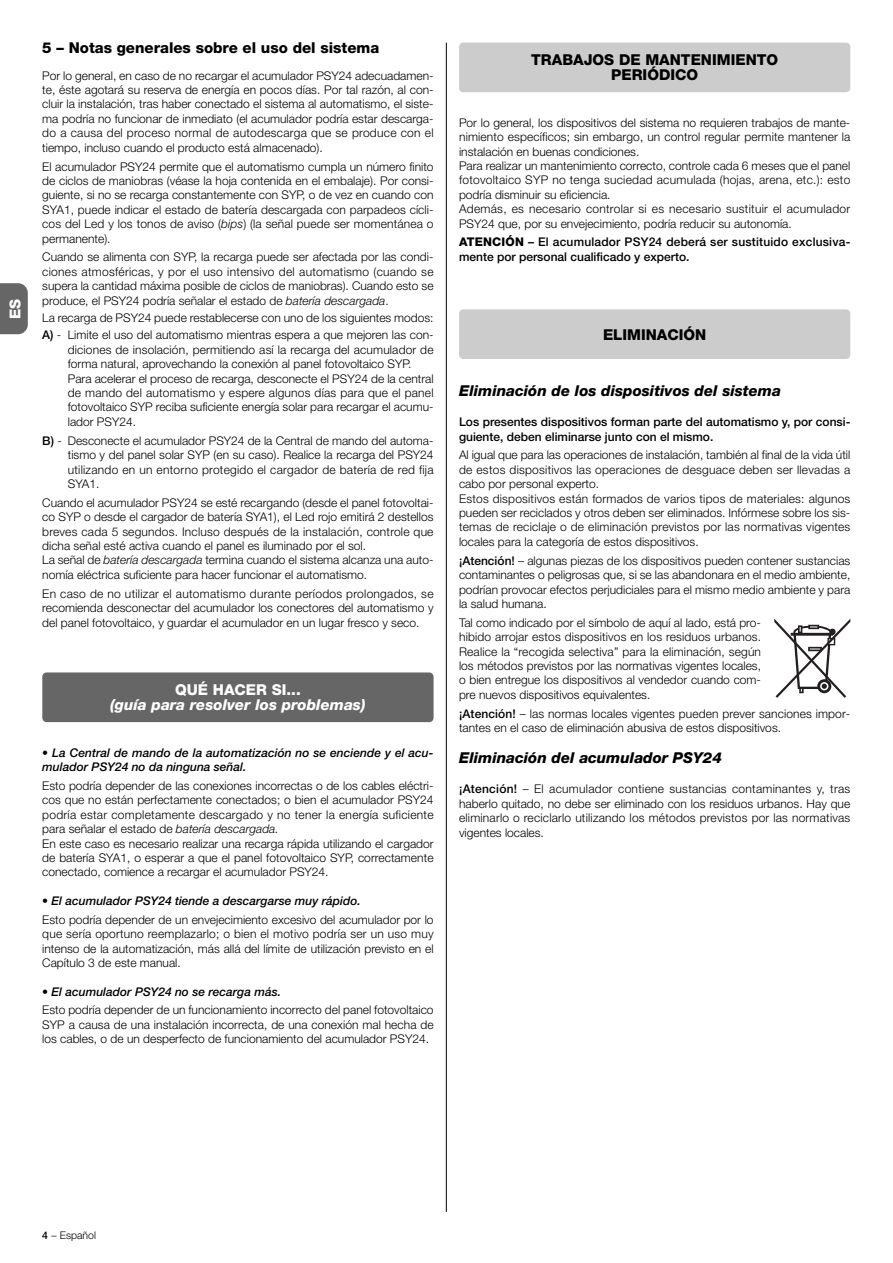
<style>
.page{position:relative;width:893px;height:1263px;background:#fff}
.page>*{position:absolute;margin:0;border:0;box-sizing:border-box;transform-origin:0 0}
.t1{font:800 15px/15px "Helvetica Neue";color:#000;text-align:center}
.t2{font:italic 800 15px "Helvetica Neue";color:#000}
.t3{font:italic 800 15px "Helvetica Neue";color:#fff}
.t4{font:800 15px "Helvetica Neue";color:#fff}
.t5{font:300 12px/14.4px "Helvetica Neue";color:#000;text-align:justify}
.t6{font:500 12px/14.4px "Helvetica Neue";color:#000}
.t7{font:italic 500 12px/14.4px "Helvetica Neue";color:#000}
.t8{font:300 10.5px "Helvetica Neue";color:#000}
.s1{font-style:italic}
.s2{font-weight:500}
.s3{font-weight:800}
</style>
<div class="page">
<svg style="left:774px;top:619px;width:76px;height:79px"></svg>
<div style="left:42px;top:672px;width:391px;height:50px;background:#666;border-radius:4px"></div>
<div style="left:459px;top:43px;width:391px;height:49px;background:#ccc;border-radius:4px"></div>
<div style="left:459px;top:309px;width:391px;height:50px;background:#ccc;border-radius:4px"></div>
<hr style="left:446px;top:43px;width:1px;height:1169px;background:#000">
<svg style="left:0;top:283px;width:28px;height:51px"></svg>
<p class="t4" style="left:10px;top:319px;width:22px;rotate:-90deg">ES</p>
<p class="t1" style="left:42px;top:42px;width:338px">5 – Notas generales sobre el uso del sistema</p>
<p class="t5" style="left:42px;top:69px;width:393px">Por lo general, en caso de no recargar el acumulador PSY24 adecuadamen&shy;te, éste agotará su reserva de energía en pocos días. Por tal razón, al con&shy;cluir la instalación, tras haber conectado el sistema al automatismo, el siste&shy;ma podría no funcionar de inmediato (el acumulador podría estar descarga&shy;do a causa del proceso normal de autodescarga que se produce con el tiempo, incluso cuando el producto está almacenado).</p>
<p class="t5" style="left:42px;top:160px;width:393px">El acumulador PSY24 permite que el automatismo cumpla un número finito de ciclos de maniobras (véase la hoja contenida en el embalaje). Por consi&shy;guiente, si no se recarga constantemente con SYP, o de vez en cuando con SYA1, puede indicar el estado de batería descargada con parpadeos cícli&shy;cos del Led y los tonos de aviso (<span class="s1">bips</span>) (la señal puede ser momentánea o permanente).</p>
<p class="t5" style="left:42px;top:251px;width:393px">Cuando se alimenta con SYP, la recarga puede ser afectada por las condi&shy;ciones atmosféricas, y por el uso intensivo del automatismo (cuando se supera la cantidad máxima posible de ciclos de maniobras). Cuando esto se produce, el PSY24 podría señalar el estado de <span class="s1">batería descargada</span>.</p>
<p class="t5" style="left:42px;top:310px;width:393px;line-height:17.4px">La recarga de PSY24 puede restablecerse con uno de los siguientes modos:<br><span class="s2">A)</span> - Limite el uso del automatismo mientras espera a que mejoren las con-</p>
<p class="t5" style="left:68px;top:344px;width:367px;text-align:left">diciones de insolación, permitiendo así la recarga del acumulador de forma natural, aprovechando la conexión al panel fotovoltaico SYP.<br>Para acelerar el proceso de recarga, desconecte el PSY24 de la central de mando del automatismo y espere algunos días para que el panel fotovoltaico SYP reciba suficiente energía solar para recargar el acumu&shy;lador PSY24.</p>
<p class="t5" style="left:68px;top:434px;width:367px;text-indent:-26px"><span class="s2">B)</span> - Desconecte el acumulador PSY24 de la Central de mando del automa&shy;tismo y del panel solar SYP (en su caso). Realice la recarga del PSY24 utilizando en un entorno protegido el cargador de batería de red fija SYA1.</p>
<p class="t5" style="left:42px;top:497px;width:393px;text-align:left">Cuando el acumulador PSY24 se esté recargando (desde el panel fotovoltai&shy;co SYP o desde el cargador de batería SYA1), el Led rojo emitirá 2 destellos breves cada 5 segundos. Incluso después de la instalación, controle que dicha señal esté activa cuando el panel es iluminado por el sol.<br>La señal de <span class="s1">batería descargada</span> termina cuando el sistema alcanza una auto&shy;nomía eléctrica suficiente para hacer funcionar el automatismo.</p>
<p class="t5" style="left:42px;top:587px;width:393px">En caso de no utilizar el automatismo durante períodos prolongados, se recomienda desconectar del acumulador los conectores del automatismo y del panel fotovoltaico, y guardar el acumulador en un lugar fresco y seco.</p>
<p class="t4" style="left:175px;top:684px;width:127px">QUÉ HACER SI...</p>
<p class="t3" style="left:110px;top:699px;width:257px">(guía para resolver los problemas)</p>
<p class="t7" style="left:42px;top:747px;width:393px">• La Central de mando de la automatización no se enciende y el acu&shy;mulador PSY24 no da ninguna señal.</p>
<p class="t5" style="left:42px;top:780px;width:393px;text-align:left">Esto podría depender de las conexiones incorrectas o de los cables eléctri&shy;cos que no están perfectamente conectados; o bien el acumulador PSY24 podría estar completamente descargado y no tener la energía suficiente para señalar el estado de <span class="s1">batería descargada.<br></span>En este caso es necesario realizar una recarga rápida utilizando el cargador de batería SYA1, o esperar a que el panel fotovoltaico SYP, correctamente conectado, comience a recargar el acumulador PSY24.</p>
<p class="t7" style="left:42px;top:895px;width:320px">• El acumulador PSY24 tiende a descargarse muy rápido.</p>
<p class="t5" style="left:42px;top:913px;width:393px">Esto podría depender de un envejecimiento excesivo del acumulador por lo que sería oportuno reemplazarlo; o bien el motivo podría ser un uso muy intenso de la automatización, más allá del límite de utilización previsto en el Capítulo 3 de este manual.</p>
<p class="t7" style="left:42px;top:985px;width:240px">• El acumulador PSY24 no se recarga más.</p>
<p class="t5" style="left:42px;top:1004px;width:393px">Esto podría depender de un funcionamiento incorrecto del panel fotovoltaico SYP a causa de una instalación incorrecta, de una conexión mal hecha de los cables, o de un desperfecto de funcionamiento del acumulador PSY24.</p>
<p class="t1" style="left:531px;top:54px;width:248px">TRABAJOS DE MANTENIMIENTO<br>PERIÓDICO</p>
<p class="t5" style="left:459px;top:116px;width:393px;text-align:left">Por lo general, los dispositivos del sistema no requieren trabajos de mante&shy;nimiento específicos; sin embargo, un control regular permite mantener la instalación en buenas condiciones.<br>Para realizar un mantenimiento correcto, controle cada 6 meses que el panel fotovoltaico SYP no tenga suciedad acumulada (hojas, arena, etc.): esto podría disminuir su eficiencia.<br>Además, es necesario controlar si es necesario sustituir el acumulador PSY24 que, por su envejecimiento, podría reducir su autonomía.</p>
<p class="t6" style="left:459px;top:236px;width:393px"><span class="s3">ATENCIÓN</span> – El acumulador PSY24 deberá ser sustituido exclusiva&shy;mente por personal cualificado y experto.</p>
<p class="t1" style="left:603px;top:328px;width:105px">ELIMINACIÓN</p>
<p class="t2" style="left:459px;top:385px;width:323px">Eliminación de los dispositivos del sistema</p>
<p class="t6" style="left:459px;top:416px;width:393px">Los presentes dispositivos forman parte del automatismo y, por consi&shy;guiente, deben eliminarse junto con el mismo.</p>
<p class="t5" style="left:459px;top:449px;width:393px;text-align:left">Al igual que para las operaciones de instalación, también al final de la vida útil de estos dispositivos las operaciones de desguace deben ser llevadas a cabo por personal experto.<br>Estos dispositivos están formados de varios tipos de materiales: algunos pueden ser reciclados y otros deben ser eliminados. Infórmese sobre los sis&shy;temas de reciclaje o de eliminación previstos por las normativas vigentes locales para la categoría de estos dispositivos.</p>
<p class="t5" style="left:459px;top:554px;width:393px"><span class="s2">¡Atención!</span> – algunas piezas de los dispositivos pueden contener sustancias contaminantes o peligrosas que, si se las abandonara en el medio ambiente, podrían provocar efectos perjudiciales para el mismo medio ambiente y para la salud humana.</p>
<p class="t5" style="left:459px;top:616px;width:303px">Tal como indicado por el símbolo de aquí al lado, está pro&shy;hibido arrojar estos dispositivos en los residuos urbanos.<br>Realice la “recogida selectiva” para la eliminación, según los métodos previstos por las normativas vigentes locales, o bien entregue los dispositivos al vendedor cuando com&shy;pre nuevos dispositivos equivalentes.</p>
<p class="t5" style="left:459px;top:707px;width:393px"><span class="s2">¡Atención!</span> – las normas locales vigentes pueden prever sanciones impor&shy;tantes en el caso de eliminación abusiva de estos dispositivos.</p>
<p class="t2" style="left:459px;top:752px;width:264px">Eliminación del acumulador PSY24</p>
<p class="t5" style="left:459px;top:783px;width:393px"><span class="s2">¡Atención!</span> – El acumulador contiene sustancias contaminantes y, tras haberlo quitado, no debe ser eliminado con los residuos urbanos. Hay que eliminarlo o reciclarlo utilizando los métodos previstos por las normativas vigentes locales.</p>
<p class="t8" style="left:42px;top:1231px;width:55px"><span class="s2">4</span> – Español</p>
</div>
